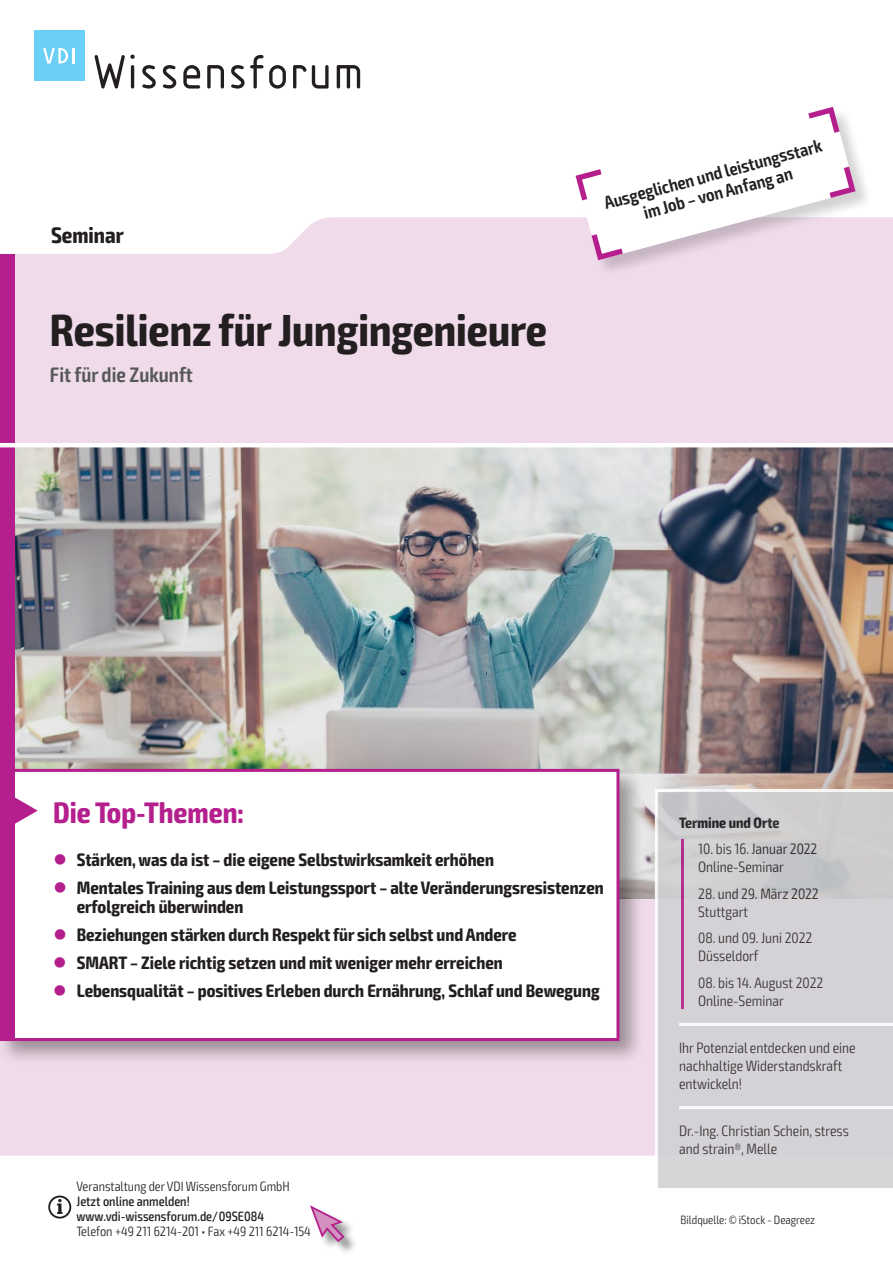
<style>
.page{position:relative;width:893px;height:1263px;background:#fff}
.page>*{position:absolute;margin:0;border:0;box-sizing:border-box;transform-origin:0 0}
.t1{font:700 condensed 45px "Exo 2";color:#231f20}
.t2{font:700 condensed 29.7px "Exo 2";color:#b41e8d}
.t3{font:700 condensed 22.5px "Exo 2";color:#231f20}
.t4{font:600 condensed 21px "Exo 2";color:#57585a}
.t5{font:700 condensed 18px/19.5px "Exo 2";color:#231f20}
.t6{font:600 condensed 18px/19.5px "Exo 2";color:#231f20;text-align:center}
.t7{font:300 condensed 15px/18px "Exo 2";color:#231f20}
.t8{font:700 condensed 15px "Exo 2";color:#231f20}
.t9{font:300 condensed 13.5px "Exo 2";color:#231f20}
.t10{font:500 condensed 13.5px/15px "Exo 2";color:#231f20}
.t11{font:300 condensed 12px "Exo 2";color:#231f20}
.s1{color:#b41e8d}
</style>
<div class="page">
<div style="left:0;top:217px;width:893px;height:938px;background:#efdbea"></div>
<img style="left:14px;top:447px;width:879px;height:451px">
<div style="left:0;top:765px;width:644px;height:300px;background:#231f20;opacity:.4"></div>
<div style="left:2px;top:770px;width:616px;height:269px;background:#fff"></div>
<div style="left:3px;top:772px;width:11px;height:266px;background:#b41e8d"></div>
<div style="left:0;top:769px;width:619px;height:272px;border:3px solid #b41e8d"></div>
<svg style="left:14px;top:796px;width:24px;height:29px"></svg>
<div style="left:0;top:254px;width:14px;height:519px;background:#b41e8d"></div>
<div style="left:311px;top:1206px;width:47px;height:49px;background:#231f20;opacity:.5"></div>
<svg style="left:310px;top:1205px;width:36px;height:38px"></svg>
<hr style="left:0;top:443px;width:893px;height:4px;background:#fff">
<svg style="left:655px;top:789px;width:238px;height:399px;background:#d3d0d4"></svg>
<svg style="left:48px;top:1195px;width:23px;height:23px"></svg>
<svg style="left:94px;top:54px;width:41px;height:35px"></svg>
<svg style="left:142px;top:65px;width:14px;height:24px"></svg>
<svg style="left:163px;top:65px;width:13px;height:24px"></svg>
<svg style="left:183px;top:65px;width:17px;height:24px"></svg>
<svg style="left:207px;top:65px;width:17px;height:24px"></svg>
<svg style="left:231px;top:55px;width:55px;height:34px"></svg>
<svg style="left:293px;top:65px;width:36px;height:24px"></svg>
<svg style="left:337px;top:65px;width:23px;height:24px"></svg>
<div style="left:34px;top:30px;width:50px;height:51px;background:#6bcff6"></div>
<svg style="left:43px;top:48px;width:31px;height:15px"></svg>
<div style="left:576px;top:107px;width:297px;height:170px;background:#231f20;opacity:.2"></div>
<svg style="left:575px;top:107px;width:281px;height:153px"></svg>
<p class="t3" style="left:51px;top:221px;width:74px">Seminar</p>
<h1 class="t1" style="left:50px;top:303px;width:498px">Resilienz für Jungingenieure</h1>
<p class="t4" style="left:50px;top:362px;width:145px">Fit für die Zukunft</p>
<p class="t6" style="left:602px;top:194px;width:226px;rotate:-15deg">Ausgeglichen und leistungsstark im Job – von Anfang an</p>
<h2 class="t2" style="left:53px;top:794px;width:192px">Die Top-Themen:</h2>
<p class="t5" style="left:53px;top:850px;width:442px"><span class="s1">●</span> Stärken, was da ist – die eigene Selbstwirksamkeit erhöhen</p>
<p class="t5" style="left:77px;top:878px;width:528px;text-indent:-23px"><span class="s1">●</span> Mentales Training aus dem Leistungssport – alte Veränderungsresistenzen erfolgreich überwinden</p>
<p class="t5" style="left:53px;top:925px;width:465px"><span class="s1">●</span> Beziehungen stärken durch Respekt für sich selbst und Andere</p>
<p class="t5" style="left:53px;top:953px;width:451px"><span class="s1">●</span> SMART – Ziele richtig setzen und mit weniger mehr erreichen</p>
<p class="t5" style="left:53px;top:981px;width:548px"><span class="s1">●</span> Lebensqualität – positives Erleben durch Ernährung, Schlaf und Bewegung</p>
<p class="t9" style="left:77px;top:1178px;width:215px">Veranstaltung der VDI Wissensforum GmbH</p>
<p class="t10" style="left:77px;top:1194px;width:189px">Jetzt online anmelden! www.vdi-wissensforum.de/09SE084</p>
<p class="t9" style="left:77px;top:1223px;width:236px">Telefon +49 211 6214-201 • Fax +49 211 6214-154</p>
<p class="t8" style="left:679px;top:814px;width:102px">Termine und Orte</p>
<p class="t7" style="left:698px;top:840px;width:121px">10. bis 16. Januar 2022<br>Online-Seminar</p>
<p class="t7" style="left:698px;top:885px;width:122px">28. und 29. März 2022<br>Stuttgart</p>
<p class="t7" style="left:698px;top:929px;width:115px">08. und 09. Juni 2022<br>Düsseldorf</p>
<p class="t7" style="left:698px;top:974px;width:126px">08. bis 14. August 2022<br>Online-Seminar</p>
<p class="t7" style="left:679px;top:1039px;width:178px">Ihr Potenzial entdecken und eine nachhaltige Widerstandskraft entwickeln!</p>
<p class="t7" style="left:679px;top:1122px;width:171px">Dr.-Ing. Christian Schein, stress and strain®, Melle</p>
<p class="t11" style="left:681px;top:1212px;width:136px">Bildquelle: © iStock - Deagreez</p>
</div>
